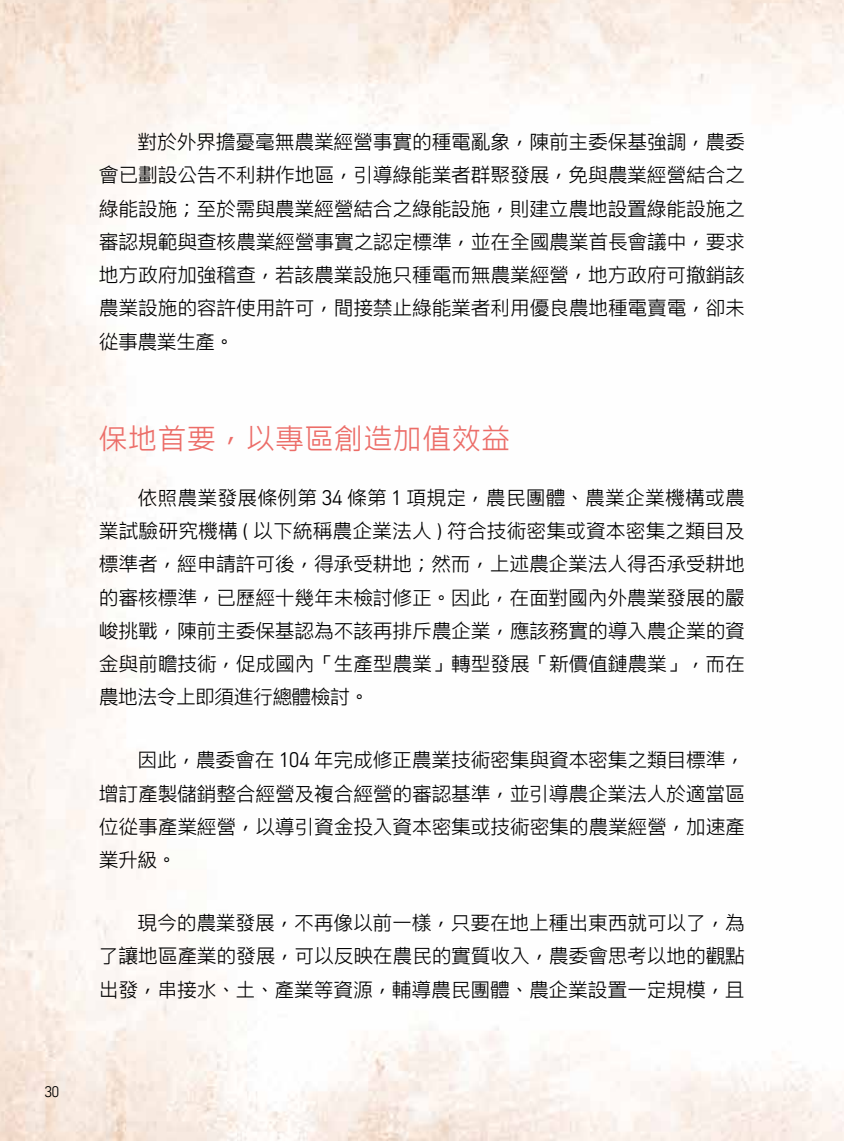
<style>
.page{position:relative;width:844px;height:1141px;background:#fff}
.page>*{position:absolute;margin:0;border:0;box-sizing:border-box;transform-origin:0 0}
.t1{font:500 28px "ARUD Jing Xi Hei B5 HK";letter-spacing:.05em;color:#ec6d68}
.t2{font:500 19.25px/33.2px "ARUD Jing Xi Hei B5 HK";letter-spacing:.015em;color:#000;text-align:justify}
.t3{font:500 14px "ARUD Jing Xi Hei B5 HK";color:#000}
</style>
<div class="page">
<p class="t3" style="left:45px;top:1083px;width:16px">30</p>
<p class="t2" style="left:99px;top:125px;width:647px;text-indent:38px">對於外界擔憂毫無農業經營事實的種電亂象，陳前主委保基強調，農委會已劃設公告不利耕作地區，引導綠能業者群聚發展，免與農業經營結合之綠能設施；至於需與農業經營結合之綠能設施，則建立農地設置綠能設施之審認規範與查核農業經營事實之認定標準，並在全國農業首長會議中，要求地方政府加強稽查，若該農業設施只種電而無農業經營，地方政府可撤銷該農業設施的容許使用許可，間接禁止綠能業者利用優良農地種電賣電，卻未從事農業生產。</p>
<h1 class="t1" style="left:99px;top:422px;width:412px">保地首要，以專區創造加值效益</h1>
<p class="t2" style="left:99px;top:481px;width:647px;text-indent:38px">依照農業發展條例第 34 條第 1 項規定，農民團體、農業企業機構或農業試驗研究機構 ( 以下統稱農企業法人 ) 符合技術密集或資本密集之類目及標準者，經申請許可後，得承受耕地；然而，上述農企業法人得否承受耕地的審核標準，已歷經十幾年未檢討修正。因此，在面對國內外農業發展的嚴峻挑戰，陳前主委保基認為不該再排斥農企業，應該務實的導入農企業的資金與前瞻技術，促成國內「生產型農業」轉型發展「新價值鏈農業」，而在農地法令上即須進行總體檢討。</p>
<p class="t2" style="left:99px;top:743px;width:647px;text-indent:38px">因此，農委會在 104 年完成修正農業技術密集與資本密集之類目標準，增訂產製儲銷整合經營及複合經營的審認基準，並引導農企業法人於適當區位從事產業經營，以導引資金投入資本密集或技術密集的農業經營，加速產業升級。</p>
<p class="t2" style="left:99px;top:906px;width:647px;text-indent:38px">現今的農業發展，不再像以前一樣，只要在地上種出東西就可以了，為了讓地區產業的發展，可以反映在農民的實質收入，農委會思考以地的觀點出發，串接水、土、產業等資源，輔導農民團體、農企業設置一定規模，且</p>
</div>
